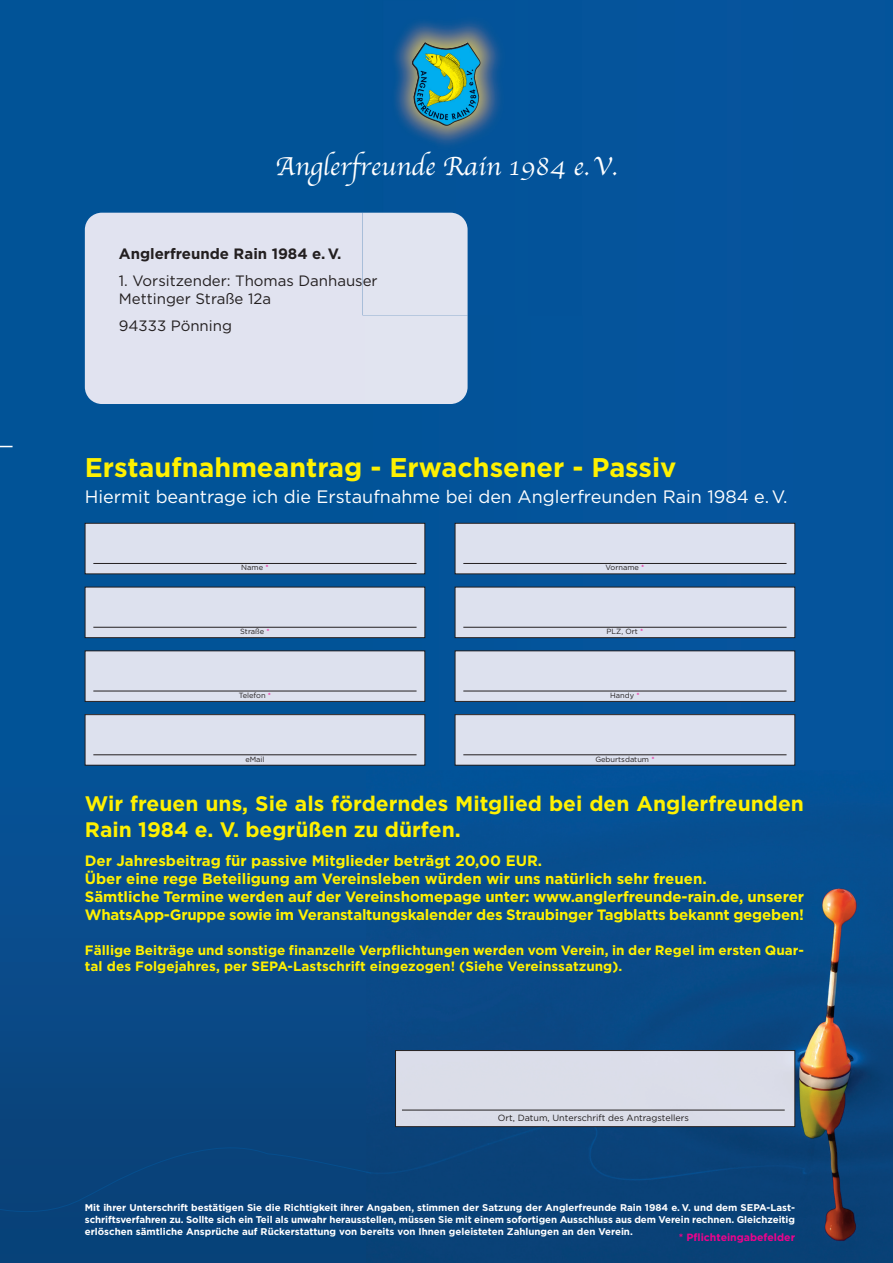
<style>
.page{position:relative;width:893px;height:1263px;background:#fff}
.page>*{position:absolute;margin:0;border:0;box-sizing:border-box;transform-origin:0 0}
.t1{font:700 27px "Gotham";color:#fff101}
.t2{font:27px "Apple Chancery";color:#fff}
.t3{font:700 21px/25.2px "Gotham";color:#fff101}
.t4{font:18px "Gotham";color:#fff}
.t5{font:700 15px/18px "Gotham";letter-spacing:-.005em;color:#fff101}
.t6{font:15px/18px "Gotham";color:#231f20}
.t7{font:700 15px "Gotham";color:#231f20}
.t8{font:700 13.5px/16.2px "Gotham";letter-spacing:.005em;color:#fff101}
.t9{font:700 10.5px "Gotham";color:#ed028c}
.t10{font:700 9.75px/11.7px "Gotham";color:#fff;text-align:justify}
.t11{font:9px "Gotham";color:#231f20}
.t12{font:7.5px "Gotham";color:#231f20}
.s1{color:#ed028c}
</style>
<div class="page">
<div style="left:0;top:0;width:367px;height:773px;background:#015397"></div>
<div style="left:364px;top:0;width:528px;height:801px;background:#05549b"></div>
<img style="left:366px;top:801px;width:526px;height:462px">
<div style="left:0;top:770px;width:366px;height:117px;background:#065093"></div>
<div style="left:0;top:887px;width:366px;height:117px;background:#0a4c8c"></div>
<div style="left:0;top:1004px;width:366px;height:117px;background:#0a4781"></div>
<div style="left:0;top:1121px;width:366px;height:117px;background:#064279"></div>
<div style="left:0;top:1238px;width:366px;height:25px;background:#064279"></div>
<svg style="left:0;top:1128px;width:372px;height:100px"></svg>
<img style="left:362px;top:22px;width:138px;height:191px">
<svg style="left:425px;top:42px;width:8px;height:4px"></svg>
<svg style="left:0;top:446px;width:13px;height:1px"></svg>
<div style="left:85px;top:213px;width:383px;height:191px;background:#e1e3f0"></div>
<div style="left:362px;top:213px;width:106px;height:102px;background:#e1e4f0"></div>
<div style="left:85px;top:523px;width:340px;height:51px;background:#dde1ee"></div>
<div style="left:455px;top:523px;width:340px;height:51px;background:#dde1ef"></div>
<svg style="left:85px;top:587px;width:340px;height:51px;background:#d3d6e2"></svg>
<svg style="left:455px;top:587px;width:340px;height:51px;background:#d3d6e3"></svg>
<svg style="left:85px;top:650px;width:340px;height:52px;background:#cfd3e0"></svg>
<svg style="left:455px;top:650px;width:340px;height:52px;background:#cfd3e0"></svg>
<svg style="left:85px;top:714px;width:340px;height:52px;background:#cfd3e0"></svg>
<svg style="left:455px;top:714px;width:340px;height:52px;background:#cfd3e0"></svg>
<div style="left:395px;top:1050px;width:400px;height:77px;background:#dbdde8"></div>
<h1 class="t2" style="left:275px;top:151px;width:343px">Anglerfreunde Rain 1984 e.V.</h1>
<h3 class="t7" style="left:119px;top:248px;width:224px">Anglerfreunde Rain 1984 e.V.</h3>
<h3 class="t6" style="left:119px;top:272px;width:260px">1. Vorsitzender: Thomas Danhauser<br>Mettinger Straße 12a</h3>
<h3 class="t6" style="left:119px;top:317px;width:115px">94333 Pönning</h3>
<h1 class="t1" style="left:85px;top:457px;width:593px">Erstaufnahmeantrag - Erwachsener - Passiv</h1>
<h3 class="t4" style="left:85px;top:490px;width:704px">Hiermit beantrage ich die Erstaufnahme bei den Anglerfreunden Rain 1984 e.V.</h3>
<p class="t12" style="left:241px;top:565px;width:29px">Name <span class="s1">*</span></p>
<p class="t12" style="left:605px;top:565px;width:40px">Vorname <span class="s1">*</span></p>
<p class="t12" style="left:240px;top:629px;width:31px">Straße <span class="s1">*</span></p>
<p class="t12" style="left:606px;top:629px;width:38px">PLZ, Ort <span class="s1">*</span></p>
<p class="t12" style="left:239px;top:692px;width:34px">Telefon <span class="s1">*</span></p>
<p class="t12" style="left:610px;top:692px;width:31px">Handy <span class="s1">*</span></p>
<p class="t12" style="left:245px;top:756px;width:21px">eMail</p>
<p class="t12" style="left:595px;top:756px;width:61px">Geburtsdatum <span class="s1">*</span></p>
<h2 class="t3" style="left:85px;top:793px;width:721px">Wir freuen uns, Sie als förderndes Mitglied bei den Anglerfreunden<br>Rain 1984 e. V. begrüßen zu dürfen.</h2>
<p class="t5" style="left:85px;top:853px;width:721px">Der Jahresbeitrag für passive Mitglieder beträgt 20,00 EUR.<br>Über eine rege Beteiligung am Vereinsleben würden wir uns natürlich sehr freuen.<br>Sämtliche Termine werden auf der Vereinshomepage unter: www.anglerfreunde-rain.de, unserer WhatsApp-Gruppe sowie im Veranstaltungskalender des Straubinger Tagblatts bekannt gegeben!</p>
<h3 class="t8" style="left:85px;top:943px;width:721px">Fällige Beiträge und sonstige finanzelle Verpflichtungen werden vom Verein, in der Regel im ersten Quar&shy;tal des Folgejahres, per SEPA-Lastschrift eingezogen! (Siehe Vereinssatzung).</h3>
<p class="t11" style="left:498px;top:1114px;width:192px">Ort, Datum, Unterschrift des Antragstellers</p>
<p class="t10" style="left:85px;top:1203px;width:712px">Mit ihrer Unterschrift bestätigen Sie die Richtigkeit ihrer Angaben, stimmen der Satzung der Anglerfreunde Rain 1984 e. V. und dem SEPA-Last&shy;schriftsverfahren zu. Sollte sich ein Teil als unwahr herausstellen, müssen Sie mit einem sofortigen Ausschluss aus dem Verein rechnen. Gleichzeitig erlöschen sämtliche Ansprüche auf Rückerstattung von bereits von Ihnen geleisteten Zahlungen an den Verein.</p>
<p class="t9" style="left:679px;top:1233px;width:118px">* Pflichteingabefelder</p>
</div>
